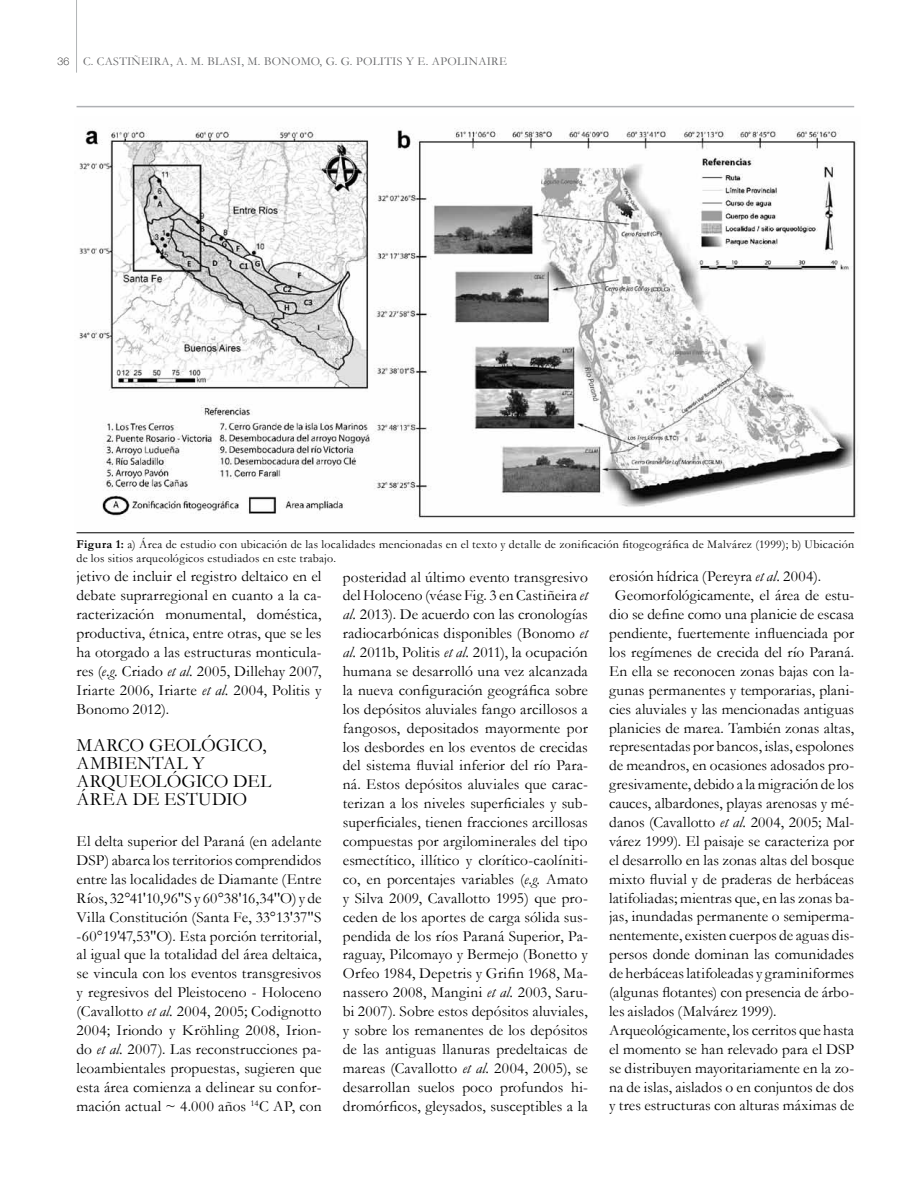
<style>
.page{position:relative;width:918px;height:1188px;background:#fff}
.page>*{position:absolute;margin:0;border:0;box-sizing:border-box;transform-origin:0 0}
.t1{font:18.9px/18px "Garamond";color:#000}
.t2{font:15.45px/18.9px "Garamond";color:#000;text-align:justify}
.t3{font:12px/14.4px "Garamond";letter-spacing:.025em;color:#000}
.t4{font:12px "Garamond";letter-spacing:.025em;color:#636466}
.s1{font-family:"Helvetica Neue";font-weight:100;font-size:10.5px;color:#000}
.s2{font-weight:700}
.s3{font-style:italic}
</style>
<div class="page">
<hr style="left:76px;top:0;width:1px;height:73px;background:#b1b4b6">
<img style="left:76px;top:127px;width:782px;height:407px">
<hr style="left:77px;top:533px;width:777px;height:1px;background:#000">
<hr style="left:77px;top:106px;width:777px;height:1px;background:#afb1b4">
<p class="t4" style="left:58px;top:53px;width:451px"><span class="s1">36</span> C. CASTIÑEIRA, A. M. BLASI, M. BONOMO, G. G. POLITIS y E. APOLINAIRE</p>
<p class="t3" style="left:77px;top:537px;width:779px"><span class="s2">Figura 1:</span> a) Área de estudio con ubicación de las localidades mencionadas en el texto y detalle de zonificación fitogeográfica de Malvárez (1999); b) Ubicación de los sitios arqueológicos estudiados en este trabajo.</p>
<p class="t2" style="left:77px;top:567px;width:247px">jetivo de incluir el registro deltaico en el debate suprarregional en cuanto a la ca&shy;racterización monumental, doméstica, productiva, étnica, entre otras, que se les ha otorgado a las estructuras monticula&shy;res (<span class="s3">e.g.</span> Criado <span class="s3">et al.</span> 2005, Dillehay 2007, Iriarte 2006, Iriarte <span class="s3">et al.</span> 2004, Politis y Bonomo 2012).</p>
<p class="t1" style="left:77px;top:735px;width:196px">MARCO GEOLÓGICO,<br>AMBIENTAL Y<br>ARQUEOLÓGICO DEL<br>ÁREA DE ESTUDIO</p>
<p class="t2" style="left:77px;top:831px;width:247px">El delta superior del Paraná (en adelante DSP) abarca los territorios comprendidos entre las localidades de Diamante (Entre Ríos, 32°41'10,96''S y 60°38'16,34''O) y de Villa Constitución (Santa Fe, 33°13'37''S -60°19'47,53''O). Esta porción territorial, al igual que la totalidad del área deltaica, se vincula con los eventos transgresivos y regresivos del Pleistoceno - Holoceno (Cavallotto <span class="s3">et al.</span> 2004, 2005; Codignotto 2004; Iriondo y Kröhling 2008, Irion&shy;do <span class="s3">et al.</span> 2007). Las reconstrucciones pa&shy;leoambientales propuestas, sugieren que esta área comienza a delinear su confor&shy;mación actual ~ 4.000 años <sup>14</sup>C AP, con</p>
<p class="t2" style="left:343px;top:567px;width:247px">posteridad al último evento transgresivo del Holoceno (véase Fig. 3 en Castiñeira <span class="s3">et al.</span> 2013). De acuerdo con las cronologías radiocarbónicas disponibles (Bonomo <span class="s3">et al.</span> 2011b, Politis <span class="s3">et al.</span> 2011), la ocupación humana se desarrolló una vez alcanzada la nueva configuración geográfica sobre los depósitos aluviales fango arcillosos a fangosos, depositados mayormente por los desbordes en los eventos de crecidas del sistema fluvial inferior del río Para&shy;ná. Estos depósitos aluviales que carac&shy;terizan a los niveles superficiales y sub&shy;superficiales, tienen fracciones arcillosas compuestas por argilominerales del tipo esmectítico, illítico y clorítico-caolíniti&shy;co, en porcentajes variables (<span class="s3">e.g.</span> Amato y Silva 2009, Cavallotto 1995) que pro&shy;ceden de los aportes de carga sólida sus&shy;pendida de los ríos Paraná Superior, Pa&shy;raguay, Pilcomayo y Bermejo (Bonetto y Orfeo 1984, Depetris y Grifin 1968, Ma&shy;nassero 2008, Mangini <span class="s3">et al.</span> 2003, Saru&shy;bi 2007). Sobre estos depósitos aluviales, y sobre los remanentes de los depósitos de las antiguas llanuras predeltaicas de mareas (Cavallotto <span class="s3">et al.</span> 2004, 2005), se desarrollan suelos poco profundos hi&shy;dromórficos, gleysados, susceptibles a la</p>
<p class="t2" style="left:609px;top:567px;width:213px">erosión hídrica (Pereyra <span class="s3">et al.</span> 2004).</p>
<p class="t2" style="left:615px;top:586px;width:241px">Geomorfológicamente, el área de estu-</p>
<p class="t2" style="left:609px;top:604px;width:246px">dio se define como una planicie de escasa</p>
<p class="t2" style="left:609px;top:623px;width:247px">pendiente, fuertemente influenciada por</p>
<p class="t2" style="left:609px;top:642px;width:247px">los regímenes de crecida del río Paraná.</p>
<p class="t2" style="left:609px;top:661px;width:247px">En ella se reconocen zonas bajas con la-</p>
<p class="t2" style="left:609px;top:680px;width:247px">gunas permanentes y temporarias, plani-</p>
<p class="t2" style="left:609px;top:699px;width:246px">cies aluviales y las mencionadas antiguas</p>
<p class="t2" style="left:609px;top:718px;width:247px">planicies de marea. También zonas altas,</p>
<p class="t2" style="left:609px;top:737px;width:246px">representadas por bancos, islas, espolones</p>
<p class="t2" style="left:609px;top:756px;width:247px">de meandros, en ocasiones adosados pro-</p>
<p class="t2" style="left:609px;top:775px;width:247px">gresivamente, debido a la migración de los</p>
<p class="t2" style="left:609px;top:793px;width:247px">cauces, albardones, playas arenosas y mé-</p>
<p class="t2" style="left:609px;top:812px;width:247px">danos (Cavallotto <span class="s3">et al.</span> 2004, 2005; Mal-</p>
<p class="t2" style="left:609px;top:831px;width:247px">várez 1999). El paisaje se caracteriza por</p>
<p class="t2" style="left:609px;top:850px;width:247px">el desarrollo en las zonas altas del bosque</p>
<p class="t2" style="left:609px;top:869px;width:247px">mixto fluvial y de praderas de herbáceas</p>
<p class="t2" style="left:609px;top:888px;width:247px">latifoliadas; mientras que, en las zonas ba-</p>
<p class="t2" style="left:609px;top:907px;width:247px">jas, inundadas permanente o semiperma-</p>
<p class="t2" style="left:609px;top:926px;width:247px">nentemente, existen cuerpos de aguas dis-</p>
<p class="t2" style="left:609px;top:945px;width:246px">persos donde dominan las comunidades</p>
<p class="t2" style="left:609px;top:963px;width:247px">de herbáceas latifoleadas y graminiformes</p>
<p class="t2" style="left:609px;top:982px;width:247px">(algunas flotantes) con presencia de árbo-</p>
<p class="t2" style="left:609px;top:1001px;width:169px">les aislados (Malvárez 1999).</p>
<p class="t2" style="left:609px;top:1020px;width:247px">Arqueológicamente, los cerritos que hasta</p>
<p class="t2" style="left:609px;top:1039px;width:247px">el momento se han relevado para el DSP</p>
<p class="t2" style="left:609px;top:1058px;width:247px">se distribuyen mayoritariamente en la zo-</p>
<p class="t2" style="left:609px;top:1077px;width:246px">na de islas, aislados o en conjuntos de dos</p>
<p class="t2" style="left:609px;top:1096px;width:247px">y tres estructuras con alturas máximas de</p>
</div>
